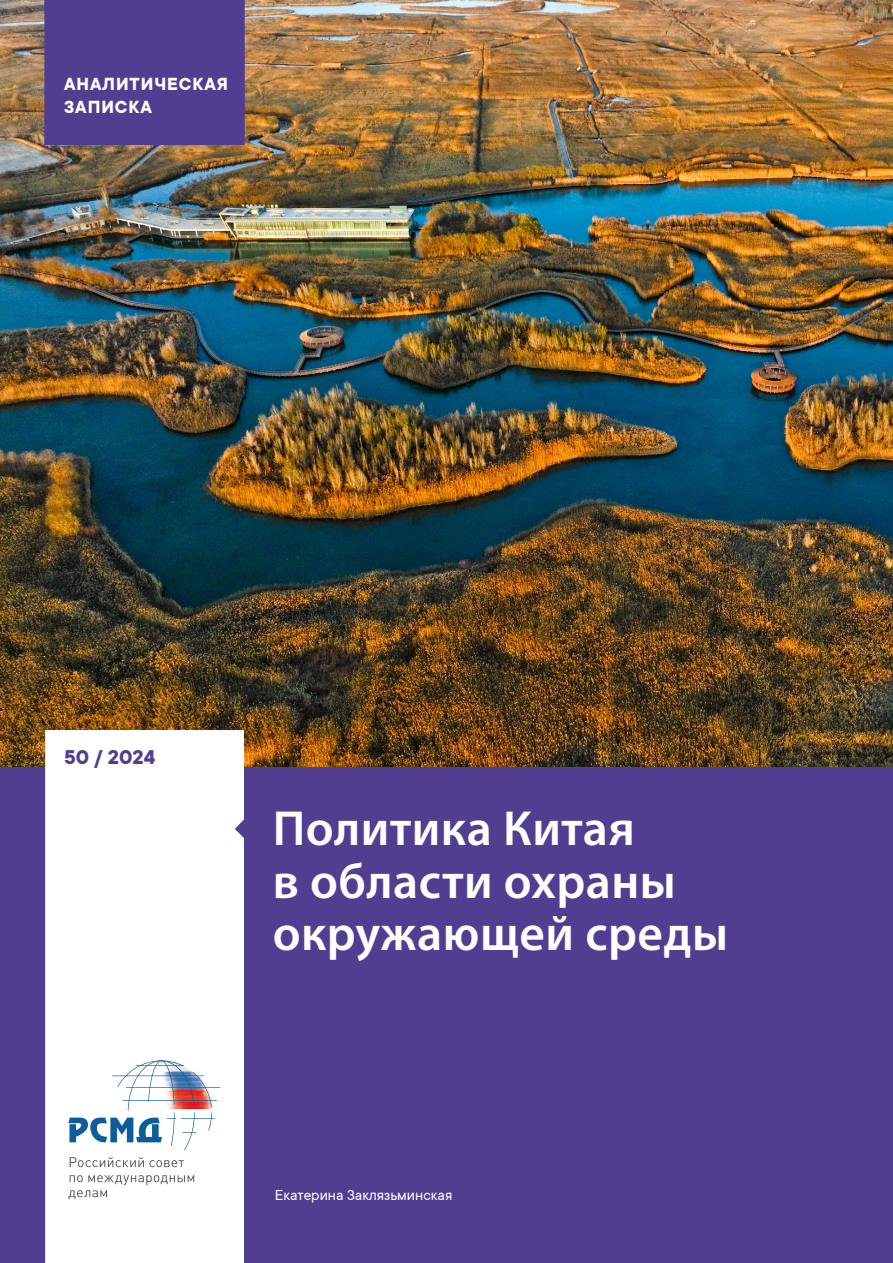
<style>
.page{position:relative;width:893px;height:1263px;background:#fff}
.page>*{position:absolute;margin:0;border:0;box-sizing:border-box;transform-origin:0 0}
.Обложка_заголовок{font:600 49.5px/52.5px "Myriad Pro";letter-spacing:.01em;color:#fff}
.t1{font:700 22.05px "TT Commons";color:#513e90}
.t2{font:700 19.35px "TT Commons";letter-spacing:.05em;color:#fff}
.t3{font:16.05px "TT Commons";color:#fff}
</style>
<div class="page">
<img style="left:0;top:0;width:893px;height:767px">
<div style="left:44px;top:0;width:201px;height:145px;background:#513e90"></div>
<div style="left:0;top:767px;width:893px;height:496px;background:#513e90"></div>
<div style="left:45px;top:730px;width:199px;height:533px;background:#fff"></div>
<img style="left:152px;top:1059px;width:62px;height:49px">
<hr style="left:126px;top:1087px;width:94px;height:1px;background:#0c5d9a">
<hr style="left:123px;top:1100px;width:94px;height:1px;background:#0c5d9a">
<hr style="left:181px;top:1118px;width:33px;height:1px;background:#0c5d9a">
<svg style="left:68px;top:1060px;width:144px;height:90px;background:#d4d9e2"></svg>
<svg style="left:70px;top:1157px;width:114px;height:10px"></svg>
<svg style="left:69px;top:1175px;width:125px;height:24px;background:#e8e8e8"></svg>
<p class="t2" style="left:64px;top:73px;width:165px">АНАЛИТИЧЕСКАЯ</p>
<p class="t2" style="left:64px;top:97px;width:89px">ЗАПИСКА</p>
<p class="t1" style="left:64px;top:744px;width:93px">50 / 2024</p>
<p class="Обложка_заголовок" style="left:273px;top:801px;width:457px">Политика Китая<br>в области охраны окружающей среды</p>
<p class="t3" style="left:275px;top:1186px;width:179px">Екатерина Заклязьминская</p>
</div>
